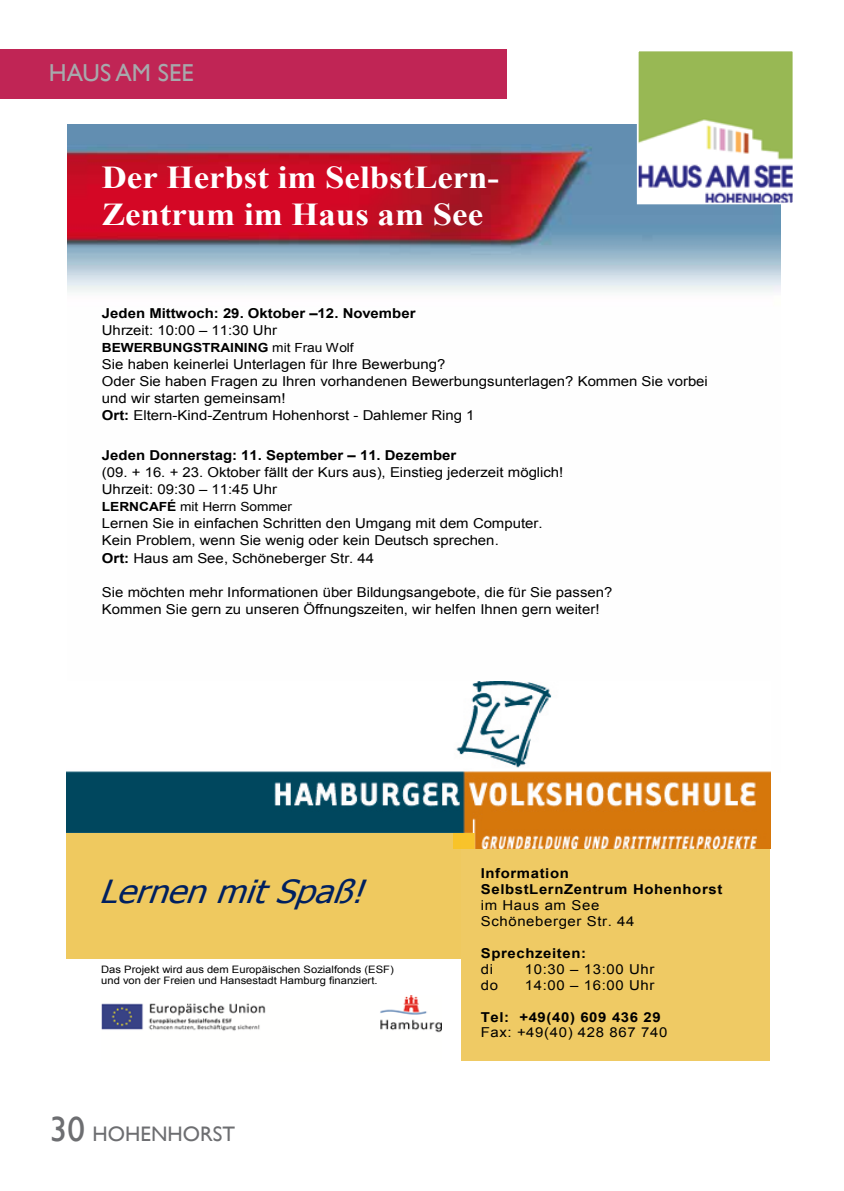
<style>
.page{position:relative;width:844px;height:1191px;background:#fff}
.page>*{position:absolute;margin:0;border:0;box-sizing:border-box;transform-origin:0 0}
.t1{font:700 31.85px/36.6px "Times New Roman";color:#fff;scale:1.09 1}
.t2{font:italic 31.85px "Tahoma";color:#002060;scale:1.09 1}
.t3{font:24.5px "Gill Sans";color:#a7a9ac}
.t4{font:21px "Gill Sans";color:#6d6e71}
.t5{font:13.65px/17.2px "Arial";letter-spacing:.005em;color:#000;scale:1.09 1}
.t6{font:13.65px/15.9px "Arial";letter-spacing:.045em;color:#000;scale:1.09 1}
.t7{font:700 13.65px "Arial";letter-spacing:.01em;color:#000;scale:1.09 1}
.t8{font:700 13.65px/15.9px "Arial";letter-spacing:.04em;color:#000;scale:1.09 1}
.t9{font:700 13.65px "Arial";letter-spacing:.045em;color:#000;scale:1.09 1}
.t10{font:700 12.6px "Arial";letter-spacing:-.005em;color:#000;scale:1.09 1}
.t11{font:12.6px "Arial";color:#000;scale:1.09 1}
.t12{font:10.33px/11.5px "Arial";letter-spacing:.005em;color:#000;scale:1.09 1}
.s1{font-weight:400}
.s2{font-weight:700}
.s3{font-size:35px}
</style>
<div class="page">
<div style="left:0;top:50px;width:506px;height:49px;background:#c02555"></div>
<div style="left:430px;top:801px;width:339px;height:259px;background:#efc95f"></div>
<img style="left:67px;top:124px;width:712px;height:648px">
<img style="left:66px;top:682px;width:704px;height:166px">
<div style="left:66px;top:833px;width:395px;height:227px;background:#efc95f"></div>
<img style="left:454px;top:833px;width:20px;height:15px">
<div style="left:92px;top:991px;width:369px;height:74px;background:#fff"></div>
<img style="left:102px;top:995px;width:339px;height:38px">
<div style="left:50px;top:958px;width:411px;height:33px;background:#fff"></div>
<div style="left:60px;top:972px;width:39px;height:95px;background:#fff"></div>
<img style="left:639px;top:53px;width:152px;height:148px">
<div style="left:636px;top:50px;width:158px;height:154px;border:2px solid #fff"></div>
<h2 class="t3" style="left:49px;top:59px;width:146px">HAUS AM SEE</h2>
<h1 class="t1" style="left:102px;top:158px;width:366px">Der Herbst im SelbstLern-<br>Zentrum im Haus am See</h1>
<p class="t7" style="left:102px;top:304px;width:289px">Jeden Mittwoch: 29. Oktober –12. November</p>
<p class="t5" style="left:102px;top:322px;width:162px">Uhrzeit: 10:00 – 11:30 Uhr</p>
<p class="t10" style="left:102px;top:339px;width:232px">BEWERBUNGSTRAINING <span class="s1">mit Frau Wolf</span></p>
<p class="t5" style="left:102px;top:356px;width:557px">Sie haben keinerlei Unterlagen für Ihre Bewerbung?<br>Oder Sie haben Fragen zu Ihren vorhandenen Bewerbungsunterlagen? Kommen Sie vorbei und wir starten gemeinsam!<br><span class="s2">Ort:</span> Eltern-Kind-Zentrum Hohenhorst - Dahlemer Ring 1</p>
<p class="t7" style="left:102px;top:446px;width:326px">Jeden Donnerstag: 11. September – 11. Dezember</p>
<p class="t5" style="left:102px;top:464px;width:425px">(09. + 16. + 23. Oktober fällt der Kurs aus), Einstieg jederzeit möglich!<br>Uhrzeit: 09:30 – 11:45 Uhr</p>
<p class="t11" style="left:102px;top:498px;width:176px"><span class="s2">LERNCAFÉ</span> mit Herrn Sommer</p>
<p class="t5" style="left:102px;top:515px;width:406px">Lernen Sie in einfachen Schritten den Umgang mit dem Computer.<br>Kein Problem, wenn Sie wenig oder kein Deutsch sprechen.<br><span class="s2">Ort:</span> Haus am See, Schöneberger Str. 44</p>
<p class="t5" style="left:102px;top:583px;width:469px">Sie möchten mehr Informationen über Bildungsangebote, die für Sie passen?<br>Kommen Sie gern zu unseren Öffnungszeiten, wir helfen Ihnen gern weiter!</p>
<h1 class="t2" style="left:99px;top:869px;width:256px">LernenmitSpaß!</h1>
<p class="t12" style="left:101px;top:963px;width:270px">Das Projekt wird aus dem Europäischen Sozialfonds (ESF) und von der Freien und Hansestadt Hamburg finanziert.</p>
<h3 class="t4" style="left:50px;top:1121px;width:187px"><span class="s3">30</span> HOHENHORST</h3>
<p class="t8" style="left:480px;top:865px;width:223px">Information<br>SelbstLernZentrum Hohenhorst</p>
<p class="t6" style="left:480px;top:897px;width:142px">im Haus am See<br>Schöneberger Str. 44</p>
<p class="t8" style="left:480px;top:945px;width:98px">Sprechzeiten:</p>
<p class="t5" style="left:480px;top:960px;width:13px">di</p>
<p class="t6" style="left:524px;top:961px;width:120px">10:30 – 13:00 Uhr</p>
<p class="t5" style="left:480px;top:976px;width:17px">do</p>
<p class="t6" style="left:524px;top:977px;width:120px">14:00 – 16:00 Uhr</p>
<p class="t9" style="left:480px;top:1007px;width:166px">Tel: +49(40) 609 436 29</p>
<p class="t6" style="left:480px;top:1024px;width:173px">Fax: +49(40) 428 867 740</p>
</div>
